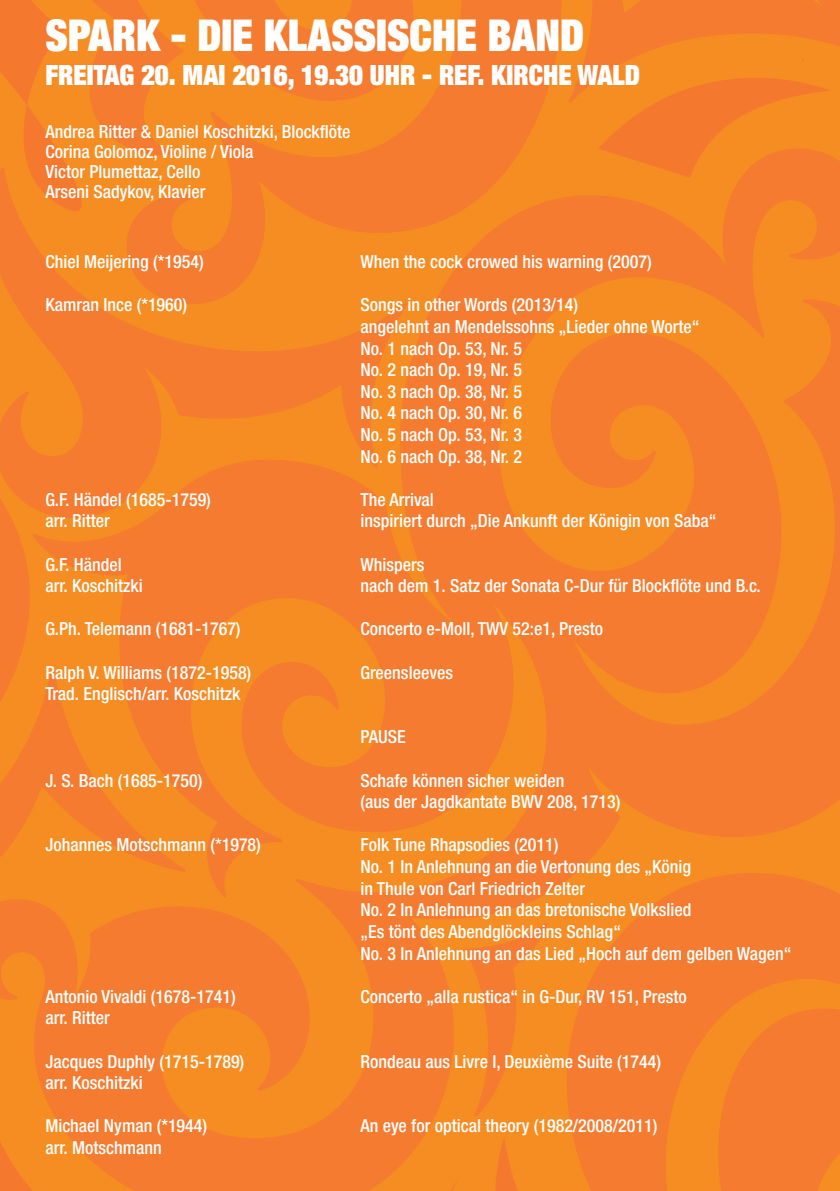
<style>
.page{position:relative;width:840px;height:1191px;background:#fff}
.page>*{position:absolute;margin:0;border:0;box-sizing:border-box;transform-origin:0 0}
.Künstler{font:900 condensed 44px "Helvetica Neue LT Std";color:#fff;scale:.95 1}
.Künstler-2{font:900 condensed 28px "Helvetica Neue LT Std";color:#fff;scale:.95 1}
.t1{font:500 condensed 18px/20px "Helvetica Neue LT Std";color:#fff}
</style>
<div class="page">
<img style="left:0;top:0;width:839px;height:1191px">
<p class="Künstler" style="left:45px;top:7px;width:568px">SPARK - DIE KLASSISCHE BAND</p>
<p class="Künstler-2" style="left:45px;top:57px;width:627px">FREITAG 20. MAI 2016, 19.30 UHR - REF. KIRCHE WALD</p>
<p class="t1" style="left:45px;top:121px;width:306px">Andrea Ritter &amp; Daniel Koschitzki, Blockflöte<br>Corina Golomoz, Violine / Viola<br>Victor Plumettaz, Cello<br>Arseni Sadykov, Klavier</p>
<p class="t1" style="left:45px;top:251px;width:160px">Chiel Meijering (*1954)</p>
<p class="t1" style="left:360px;top:251px;width:293px">When the cock crowed his warning (2007)</p>
<p class="t1" style="left:45px;top:295px;width:143px">Kamran Ince (*1960)</p>
<p class="t1" style="left:360px;top:295px;width:219px">Songs in other Words (2013/14)</p>
<p class="t1" style="left:360px;top:316px;width:340px">angelehnt an Mendelssohns „Lieder ohne Worte“</p>
<p class="t1" style="left:360px;top:338px;width:163px">No. 1 nach Op. 53, Nr. 5</p>
<p class="t1" style="left:360px;top:359px;width:163px">No. 2 nach Op. 19, Nr. 5</p>
<p class="t1" style="left:360px;top:381px;width:163px">No. 3 nach Op. 38, Nr. 5</p>
<p class="t1" style="left:360px;top:403px;width:163px">No. 4 nach Op. 30, Nr. 6</p>
<p class="t1" style="left:360px;top:424px;width:163px">No. 5 nach Op. 53, Nr. 3</p>
<p class="t1" style="left:360px;top:446px;width:163px">No. 6 nach Op. 38, Nr. 2</p>
<p class="t1" style="left:45px;top:489px;width:167px">G.F. Händel (1685-1759)</p>
<p class="t1" style="left:360px;top:489px;width:75px">The Arrival</p>
<p class="t1" style="left:45px;top:511px;width:66px">arr. Ritter</p>
<p class="t1" style="left:360px;top:511px;width:357px">inspiriert durch „Die Ankunft der Königin von Saba“</p>
<p class="t1" style="left:45px;top:554px;width:78px">G.F. Händel</p>
<p class="t1" style="left:360px;top:554px;width:65px">Whispers</p>
<p class="t1" style="left:45px;top:575px;width:99px">arr. Koschitzki</p>
<p class="t1" style="left:360px;top:575px;width:401px">nach dem 1. Satz der Sonata C-Dur für Blockflöte und B.c.</p>
<p class="t1" style="left:45px;top:619px;width:197px">G.Ph. Telemann (1681-1767)</p>
<p class="t1" style="left:360px;top:619px;width:244px">Concerto e-Moll, TWV 52:e1, Presto</p>
<p class="t1" style="left:45px;top:662px;width:207px">Ralph V. Williams (1872-1958)</p>
<p class="t1" style="left:360px;top:662px;width:94px">Greensleeves</p>
<p class="t1" style="left:45px;top:683px;width:196px">Trad. Englisch/arr. Koschitzk</p>
<p class="t1" style="left:360px;top:727px;width:47px">PAUSE</p>
<p class="t1" style="left:45px;top:770px;width:158px">J. S. Bach (1685-1750)</p>
<p class="t1" style="left:360px;top:770px;width:205px">Schafe können sicher weiden</p>
<p class="t1" style="left:360px;top:791px;width:261px">(aus der Jagdkantate BWV 208, 1713)</p>
<p class="t1" style="left:45px;top:835px;width:217px">Johannes Motschmann (*1978)</p>
<p class="t1" style="left:360px;top:835px;width:199px">Folk Tune Rhapsodies (2011)</p>
<p class="t1" style="left:360px;top:856px;width:332px">No. 1 In Anlehnung an die Vertonung des „König</p>
<p class="t1" style="left:360px;top:878px;width:226px">in Thule von Carl Friedrich Zelter</p>
<p class="t1" style="left:360px;top:899px;width:332px">No. 2 In Anlehnung an das bretonische Volkslied</p>
<p class="t1" style="left:360px;top:921px;width:262px">„Es tönt des Abendglöckleins Schlag“</p>
<p class="t1" style="left:360px;top:943px;width:432px">No. 3 In Anlehnung an das Lied „Hoch auf dem gelben Wagen“</p>
<p class="t1" style="left:45px;top:986px;width:192px">Antonio Vivaldi (1678-1741)</p>
<p class="t1" style="left:360px;top:986px;width:328px">Concerto „alla rustica“ in G-Dur, RV 151, Presto</p>
<p class="t1" style="left:45px;top:1007px;width:66px">arr. Ritter</p>
<p class="t1" style="left:45px;top:1051px;width:200px">Jacques Duphly (1715-1789)</p>
<p class="t1" style="left:360px;top:1051px;width:302px">Rondeau aus Livre I, Deuxième Suite (1744)</p>
<p class="t1" style="left:45px;top:1072px;width:99px">arr. Koschitzki</p>
<p class="t1" style="left:45px;top:1115px;width:163px">Michael Nyman (*1944)</p>
<p class="t1" style="left:360px;top:1115px;width:298px">An eye for optical theory (1982/2008/2011)</p>
<p class="t1" style="left:45px;top:1137px;width:118px">arr. Motschmann</p>
</div>
